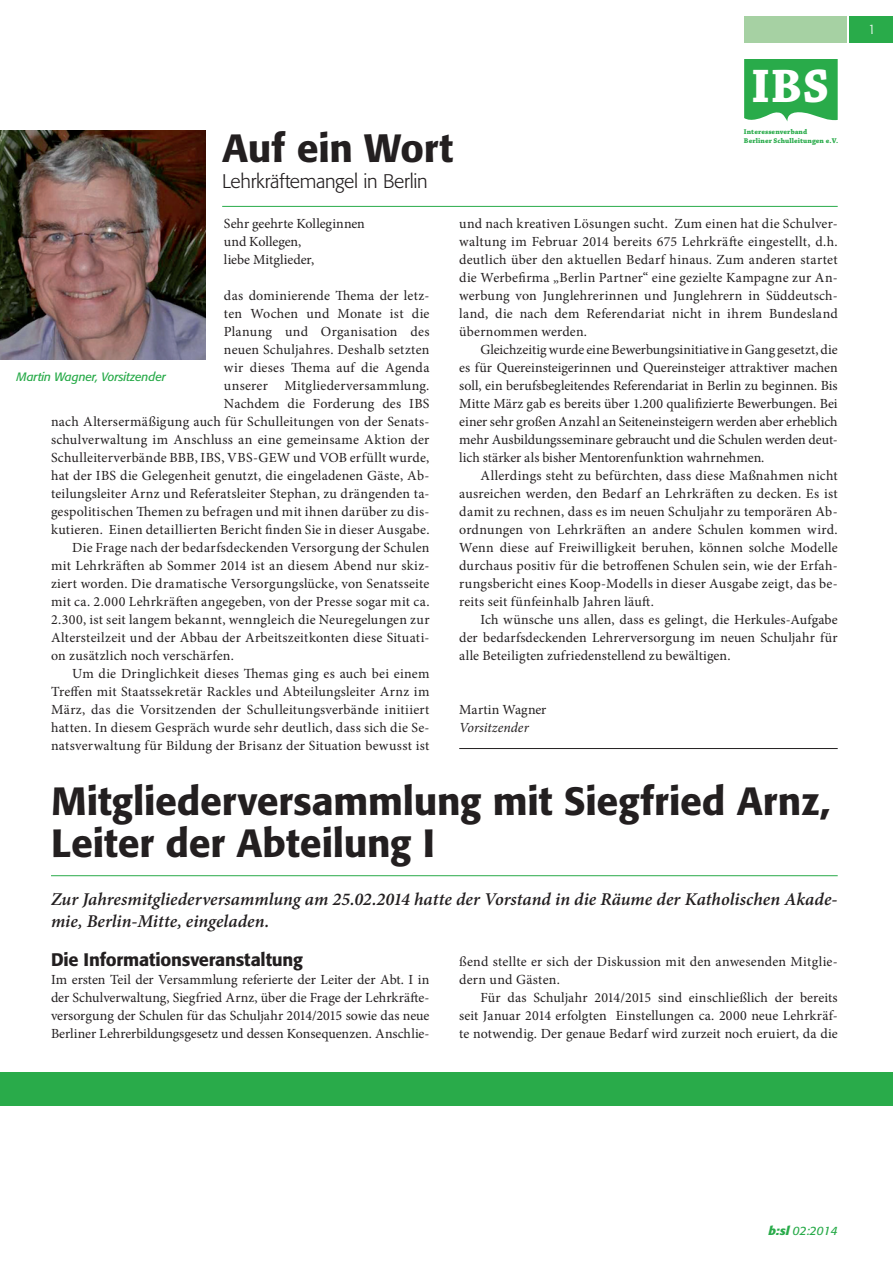
<style>
.page{position:relative;width:893px;height:1263px;background:#fff}
.page>*{position:absolute;margin:0;border:0;box-sizing:border-box;transform-origin:0 0}
.t1{font:700 49.5px "Chaparral Pro";color:#fff}
.HEAD{font:500 39px/42px "Formata";letter-spacing:-.005em;color:#231f20}
.SUB{font:300 19.5px "Formata";letter-spacing:-.015em;color:#231f20}
.INTRO{font:italic 600 18px/21.6px "Minion Pro";color:#231f20}
.TEXT_Absatz-SUBSUB{font:500 18px "Formata";letter-spacing:-.01em;color:#231f20}
.FLIESSTEXT_Absatz_5m{font:13.95px/18px "Minion Pro";letter-spacing:.015em;color:#231f20;text-align:justify}
.FLIEßTEXT{font:13.95px/18px "Minion Pro";letter-spacing:.015em;color:#231f20;text-align:right}
.FLIEßTEXT-2{font:13.95px "Minion Pro";letter-spacing:-.01em;color:#231f20}
.FLIESSTEXT_Ende{font:italic 13.95px "Minion Pro";color:#231f20}
.t2{font:300 13.5px "Formata";color:#fff}
.FOTOCOMMENT{font:italic 12px "Formata";letter-spacing:-.01em;color:#29ab4a}
.t3{font:700 7.2px/8.7px "Chaparral Pro";letter-spacing:.01em;color:#29ab4a}
.s1{font-weight:700}
</style>
<div class="page">
<div style="left:849px;top:16px;width:44px;height:27px;background:#29ab4a"></div>
<div style="left:744px;top:16px;width:103px;height:27px;background:#a6d1a3"></div>
<div style="left:0;top:1072px;width:893px;height:34px;background:#29ab4a"></div>
<svg style="left:744px;top:59px;width:94px;height:63px;background:#3db35b"></svg>
<hr style="left:459px;top:748px;width:379px;height:1px;background:#231f20">
<hr style="left:222px;top:206px;width:616px;height:1px;background:#29ab4a">
<img style="left:0;top:130px;width:206px;height:230px">
<hr style="left:51px;top:875px;width:787px;height:1px;background:#29ab4a">
<p class="HEAD" style="left:222px;top:127px;width:232px">Auf ein Wort</p>
<p class="SUB" style="left:222px;top:169px;width:207px">Lehrkräftemangel in Berlin</p>
<h1 class="t1" style="left:751px;top:58px;width:79px">IBS</h1>
<p class="t3" style="left:744px;top:128px;width:96px">Interessenverband<br>Berliner Schulleitungen e.V.</p>
<p class="FLIEßTEXT" style="left:224px;top:215px;width:142px">Sehr geehrte Kolleginnen</p>
<p class="FLIEßTEXT-2" style="left:224px;top:233px;width:79px">und Kollegen,</p>
<p class="FLIEßTEXT" style="left:224px;top:251px;width:92px">liebe Mitglieder,</p>
<p class="FLIEßTEXT" style="left:51px;top:287px;width:380px">das dominierende Thema der letz-<br>ten Wochen und Monate ist die<br>Planung und Organisation des<br>neuen Schuljahres. Deshalb setzten<br>wir dieses Thema auf die Agenda<br>unserer Mitgliederversammlung.<br>Nachdem die Forderung des IBS<br>nach Altersermäßigung auch für Schulleitungen von der Senats&shy;schulverwaltung im Anschluss an eine gemeinsame Aktion der Schulleiterverbände BBB, IBS, VBS-GEW und VOB erfüllt wurde, hat der IBS die Gelegenheit genutzt, die eingeladenen Gäste, Ab&shy;teilungsleiter Arnz und Referatsleiter Stephan, zu drängenden ta&shy;gespolitischen Themen zu befragen und mit ihnen darüber zu dis&shy;kutieren. Einen detaillierten Bericht finden Sie in dieser Ausgabe.</p>
<p class="FLIESSTEXT_Absatz_5m" style="left:51px;top:539px;width:380px;text-indent:21px">Die Frage nach der bedarfsdeckenden Versorgung der Schulen mit Lehrkräften ab Sommer 2014 ist an diesem Abend nur skiz&shy;ziert worden. Die dramatische Versorgungslücke, von Senatsseite mit ca. 2.000 Lehrkräften angegeben, von der Presse sogar mit ca.<br>2.300, ist seit langem bekannt, wenngleich die Neuregelungen zur Altersteilzeit und der Abbau der Arbeitszeitkonten diese Situati&shy;on zusätzlich noch verschärfen.</p>
<p class="FLIESSTEXT_Absatz_5m" style="left:51px;top:665px;width:380px;text-indent:21px">Um die Dringlichkeit dieses Themas ging es auch bei einem Treffen mit Staatssekretär Rackles und Abteilungsleiter Arnz im März, das die Vorsitzenden der Schulleitungsverbände initiiert hatten. In diesem Gespräch wurde sehr deutlich, dass sich die Se&shy;natsverwaltung für Bildung der Brisanz der Situation bewusst ist</p>
<p class="FOTOCOMMENT" style="left:17px;top:369px;width:151px">Martin Wagner, Vorsitzender</p>
<p class="FLIESSTEXT_Absatz_5m" style="left:459px;top:215px;width:380px">und nach kreativen Lösungen sucht. Zum einen hat die Schulver&shy;waltung im Februar 2014 bereits 675 Lehrkräfte eingestellt, d.h. deutlich über den aktuellen Bedarf hinaus. Zum anderen startet die Werbefirma „Berlin Partner“ eine gezielte Kampagne zur An&shy;werbung von Junglehrerinnen und Junglehrern in Süddeutsch&shy;land, die nach dem Referendariat nicht in ihrem Bundesland übernommen werden.</p>
<p class="FLIESSTEXT_Absatz_5m" style="left:459px;top:341px;width:380px;text-indent:21px">Gleichzeitig wurde eine Bewerbungsinitiative in Gang gesetzt, die es für Quereinsteigerinnen und Quereinsteiger attraktiver machen soll, ein berufsbegleitendes Referendariat in Berlin zu beginnen. Bis Mitte März gab es bereits über 1.200 qualifizierte Bewerbungen. Bei einer sehr großen Anzahl an Seiteneinsteigern werden aber erheblich mehr Ausbildungsseminare gebraucht und die Schulen werden deut&shy;lich stärker als bisher Mentorenfunktion wahrnehmen.</p>
<p class="FLIESSTEXT_Absatz_5m" style="left:459px;top:467px;width:380px;text-indent:21px">Allerdings steht zu befürchten, dass diese Maßnahmen nicht ausreichen werden, den Bedarf an Lehrkräften zu decken. Es ist damit zu rechnen, dass es im neuen Schuljahr zu temporären Ab&shy;ordnungen von Lehrkräften an andere Schulen kommen wird.<br>Wenn diese auf Freiwilligkeit beruhen, können solche Modelle durchaus positiv für die betroffenen Schulen sein, wie der Erfah&shy;rungsbericht eines Koop-Modells in dieser Ausgabe zeigt, das be&shy;reits seit fünfeinhalb Jahren läuft.</p>
<p class="FLIESSTEXT_Absatz_5m" style="left:459px;top:611px;width:380px;text-indent:21px">Ich wünsche uns allen, dass es gelingt, die Herkules-Aufgabe der bedarfsdeckenden Lehrerversorgung im neuen Schuljahr für alle Beteiligten zufriedenstellend zu bewältigen.</p>
<p class="FLIEßTEXT" style="left:459px;top:701px;width:89px">Martin Wagner</p>
<p class="FLIESSTEXT_Ende" style="left:459px;top:718px;width:71px">Vorsitzender</p>
<p class="HEAD" style="left:51px;top:780px;width:781px">Mitgliederversammlung mit Siegfried Arnz,<br>Leiter der Abteilung I</p>
<p class="INTRO" style="left:51px;top:889px;width:788px">Zur Jahresmitgliederversammlung am 25.02.2014 hatte der Vorstand in die Räume der Katholischen Akade&shy;mie, Berlin-Mitte, eingeladen.</p>
<p class="TEXT_Absatz-SUBSUB" style="left:51px;top:949px;width:253px">Die Informationsveranstaltung</p>
<p class="FLIEßTEXT" style="left:51px;top:971px;width:380px;text-align:justify">Im ersten Teil der Versammlung referierte der Leiter der Abt. I in der Schulverwaltung, Siegfried Arnz, über die Frage der Lehrkräfte&shy;versorgung der Schulen für das Schuljahr 2014/2015 sowie das neue Berliner Lehrerbildungsgesetz und dessen Konsequenzen. Anschlie-</p>
<p class="FLIEßTEXT" style="left:459px;top:953px;width:380px;text-align:left">ßend stellte er sich der Diskussion mit den anwesenden Mitglie&shy;dern und Gästen.</p>
<p class="FLIESSTEXT_Absatz_5m" style="left:459px;top:989px;width:380px;text-indent:21px">Für das Schuljahr 2014/2015 sind einschließlich der bereits seit Januar 2014 erfolgten Einstellungen ca. 2000 neue Lehrkräf&shy;te notwendig. Der genaue Bedarf wird zurzeit noch eruiert, da die</p>
<p class="t2" style="left:868px;top:21px;width:9px">1</p>
<p class="FOTOCOMMENT" style="left:768px;top:1223px;width:71px"><span class="s1">b:sl</span> 02:2014</p>
</div>
